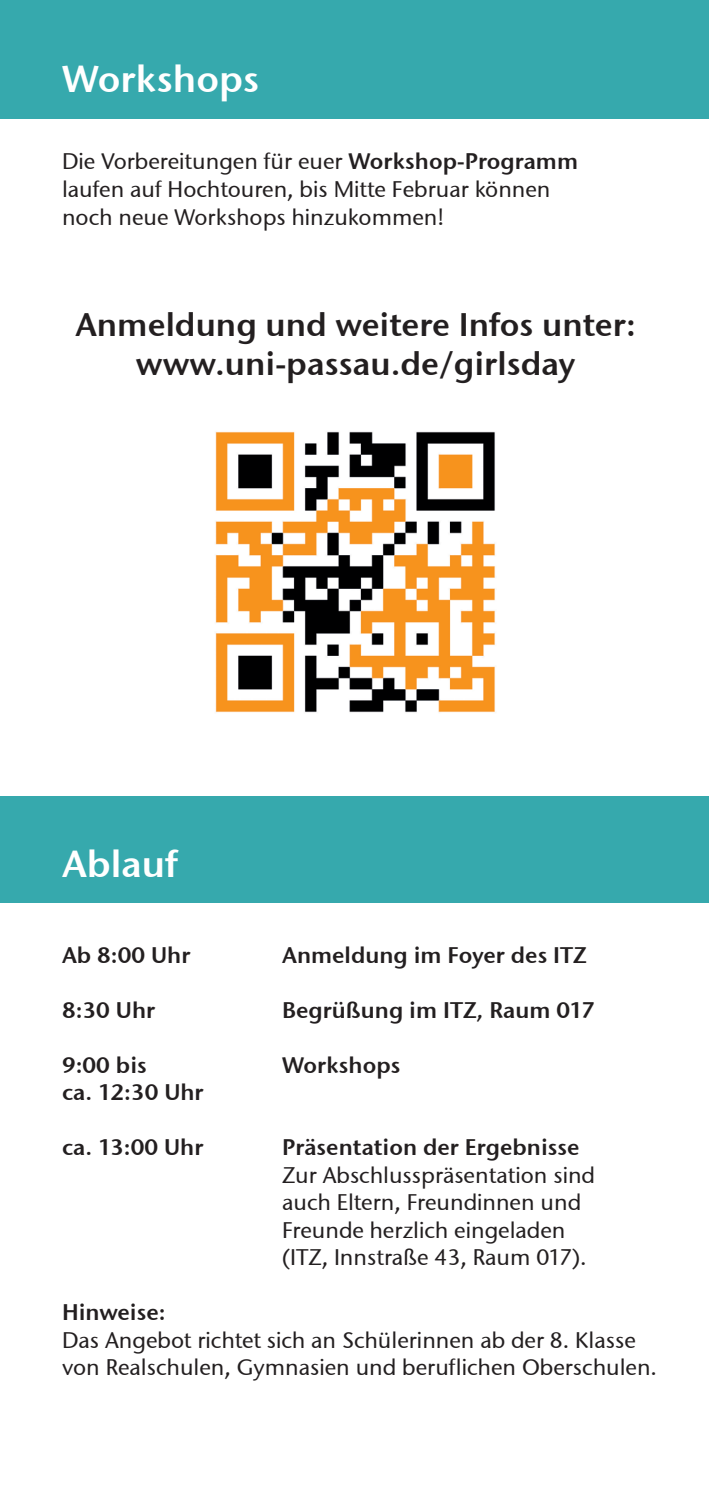
<style>
.page{position:relative;width:709px;height:1489px;background:#fff}
.page>*{position:absolute;margin:0;border:0;box-sizing:border-box;transform-origin:0 0}
.t1{font:37.5px "Stone Sans Semi ITCTT";color:#fff}
.t2{font:32.5px "Stone Sans Semi ITCTT";color:#231f20}
.t3{font:22.5px/27.5px "Stone Sans ITCTT Medium";color:#231f20}
.t4{font:22.5px "Stone Sans Semi ITCTT";color:#231f20}
.s1{font-family:"Stone Sans Semi ITCTT"}
</style>
<div class="page">
<div style="left:0;top:0;width:709px;height:119px;background:#36a9ad"></div>
<div style="left:0;top:795px;width:709px;height:107px;background:#36a9ad"></div>
<img style="left:215px;top:431px;width:280px;height:282px">
<p class="t1" style="left:62px;top:56px;width:199px">Workshops</p>
<p class="t3" style="left:62px;top:148px;width:517px">Die Vorbereitungen für euer <span class="s1">Workshop-Programm </span>laufen auf Hochtouren, bis Mitte Februar können noch neue Workshops hinzukommen!</p>
<p class="t2" style="left:75px;top:304px;width:562px">Anmeldung und weitere Infos unter:</p>
<p class="t2" style="left:136px;top:343px;width:441px">www.uni-passau.de/girlsday</p>
<p class="t1" style="left:62px;top:840px;width:117px">Ablauf</p>
<p class="t4" style="left:62px;top:940px;width:130px">Ab 8:00 Uhr</p>
<p class="t4" style="left:282px;top:940px;width:306px">Anmeldung im Foyer des ITZ</p>
<p class="t4" style="left:62px;top:995px;width:95px">8:30 Uhr</p>
<p class="t4" style="left:282px;top:995px;width:314px">Begrüßung im ITZ, Raum 017</p>
<p class="t4" style="left:62px;top:1050px;width:86px">9:00 bis</p>
<p class="t4" style="left:282px;top:1050px;width:120px">Workshops</p>
<p class="t4" style="left:62px;top:1078px;width:143px">ca. 12:30 Uhr</p>
<p class="t4" style="left:62px;top:1133px;width:143px">ca. 13:00 Uhr</p>
<p class="t4" style="left:282px;top:1133px;width:299px">Präsentation der Ergebnisse</p>
<p class="t3" style="left:282px;top:1160px;width:314px">Zur Abschlusspräsentation sind</p>
<p class="t3" style="left:282px;top:1188px;width:300px">auch Eltern, Freundinnen und</p>
<p class="t3" style="left:282px;top:1215px;width:285px">Freunde herzlich eingeladen</p>
<p class="t3" style="left:282px;top:1243px;width:306px">(ITZ, Innstraße 43, Raum 017).</p>
<p class="t4" style="left:62px;top:1298px;width:105px">Hinweise:</p>
<p class="t3" style="left:62px;top:1325px;width:596px">Das Angebot richtet sich an Schülerinnen ab der 8. Klasse von Realschulen, Gymnasien und beruflichen Oberschulen.</p>
</div>
